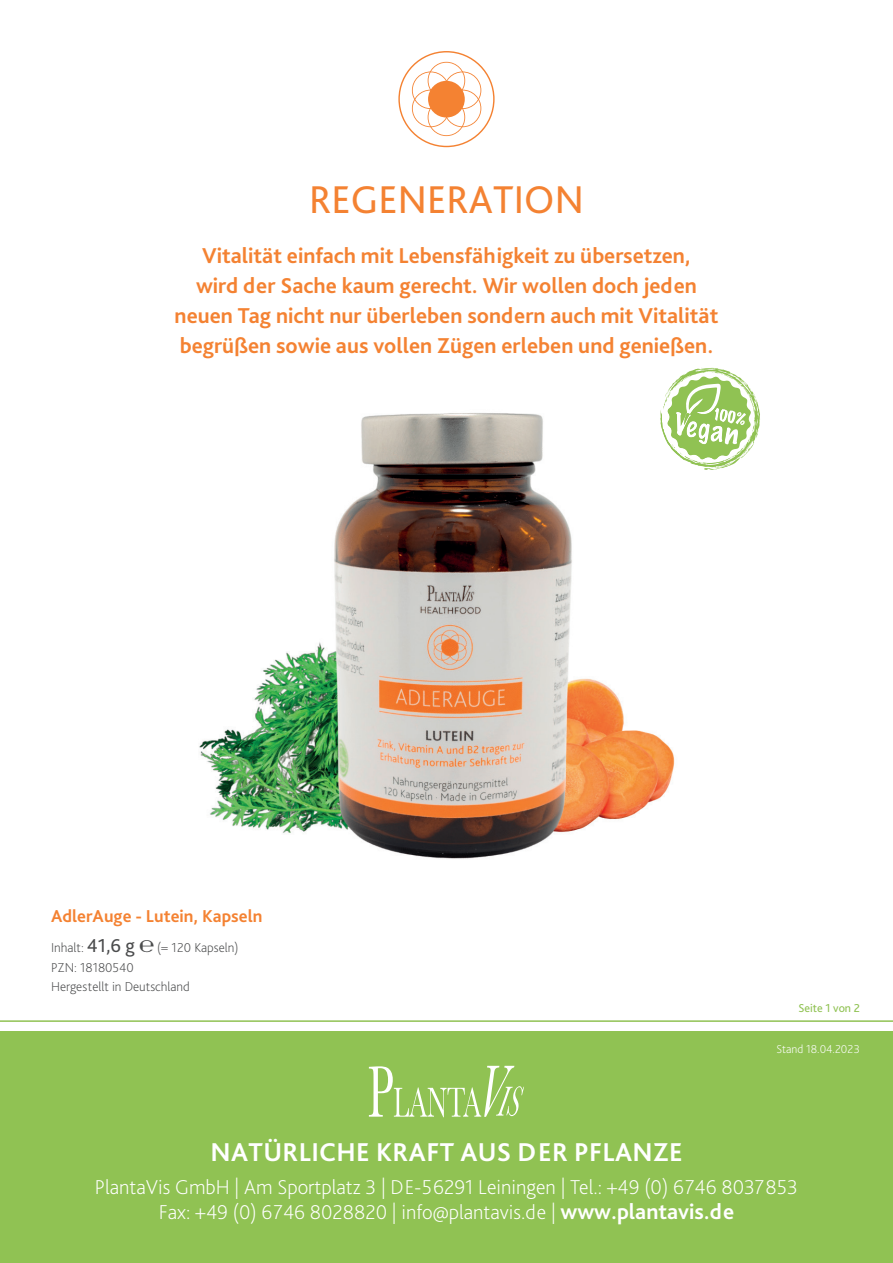
<style>
.page{position:relative;width:893px;height:1263px;background:#fff}
.page>*{position:absolute;margin:0;border:0;box-sizing:border-box;transform-origin:0 0}
.t1{font:40.5px "Bliss Pro";letter-spacing:.005em;color:#f48232}
.t2{font:700 27px "Bliss Pro";letter-spacing:.015em;color:#fff}
.t3{font:700 22.5px/30px "Bliss Pro";color:#f48232;text-align:center}
.t4{font:200 21px/25.5px "Bliss Pro";color:#fff;text-align:center}
.t5{font:700 18px "Bliss Pro";color:#f48232}
.t6{font:200 13.5px/19.5px "Bliss Pro";color:#4b4c4d}
.t7{font:200 12px "Bliss Pro";color:#fff}
.t8{font:12px "Bliss Pro";color:#90c253}
.s1{font-weight:400;font-size:19.5px}
.s2{font-size:19.5px}
.s3{font-weight:700;font-size:22.5px}
</style>
<div class="page">
<svg style="left:398px;top:51px;width:97px;height:96px"></svg>
<div style="left:0;top:1031px;width:893px;height:232px;background:#90c253"></div>
<svg style="left:369px;top:1066px;width:155px;height:51px"></svg>
<hr style="left:0;top:1020px;width:893px;height:2px;background:#90c253">
<img style="left:199px;top:413px;width:476px;height:446px">
<svg style="left:660px;top:368px;width:100px;height:103px"></svg>
<h1 class="t1" style="left:309px;top:174px;width:276px">REGENERATION</h1>
<p class="t3" style="left:175px;top:240px;width:545px">Vitalität einfach mit Lebensfähigkeit zu übersetzen,<br>wird der Sache kaum gerecht. Wir wollen doch jeden neuen Tag nicht nur überleben sondern auch mit Vitalität begrüßen sowie aus vollen Zügen erleben und genießen.</p>
<p class="t5" style="left:51px;top:905px;width:213px">AdlerAuge - Lutein, Kapseln</p>
<p class="t6" style="left:51px;top:938px;width:189px">Inhalt: <span class="s1">41,6 g</span> <span class="s2">℮</span> (= 120 Kapseln)<br>PZN: 18180540<br>Hergestellt in Deutschland</p>
<p class="t8" style="left:798px;top:1000px;width:63px">Seite 1 von 2</p>
<p class="t7" style="left:776px;top:1041px;width:85px">Stand 18.04.2023</p>
<p class="t2" style="left:210px;top:1135px;width:474px">NATÜRLICHE KRAFT AUS DER PFLANZE</p>
<p class="t4" style="left:95px;top:1174px;width:705px">PlantaVis GmbH | Am Sportplatz 3 | DE-56291 Leiningen | Tel.: +49 (0) 6746 8037853<br>Fax: +49 (0) 6746 8028820 | info@plantavis.de | <span class="s3">www.plantavis.de</span></p>
</div>
